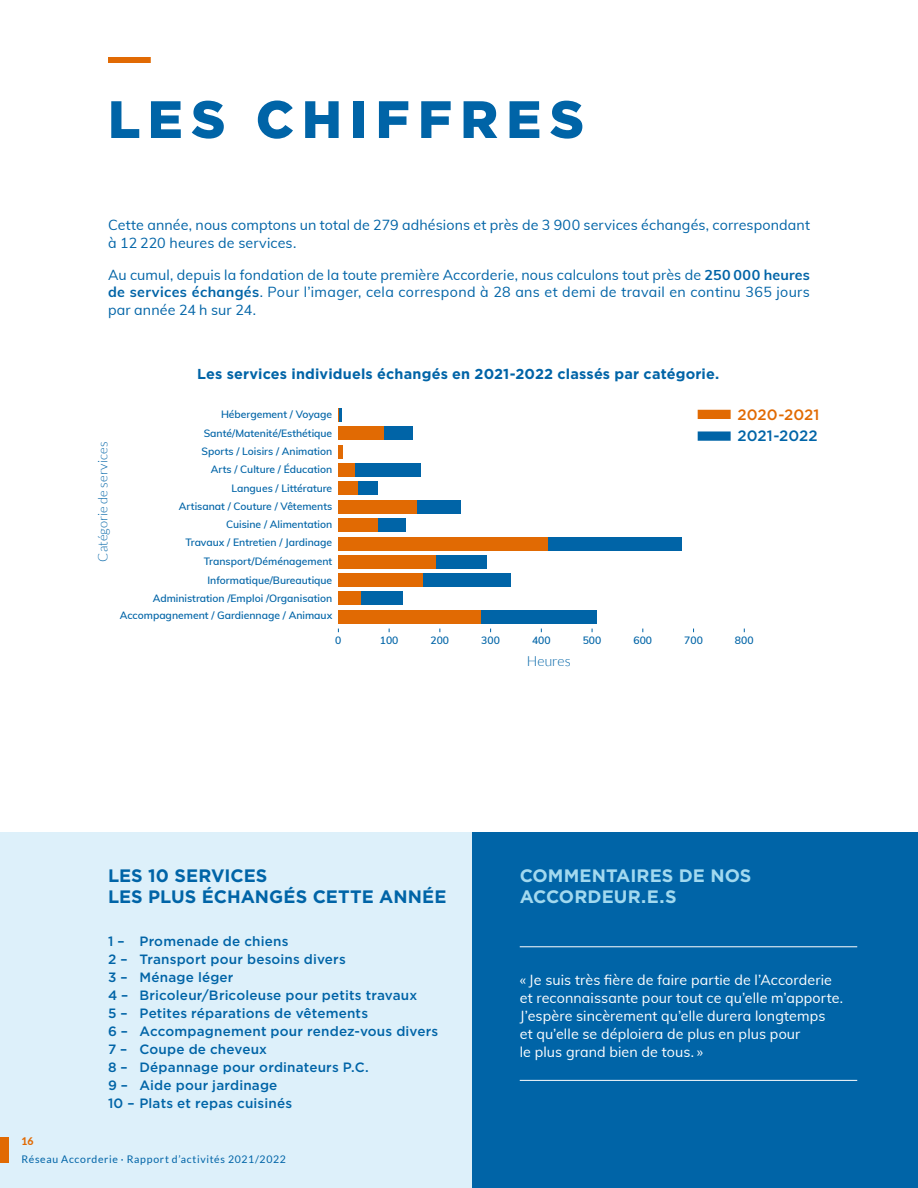
<style>
.page{position:relative;width:918px;height:1188px;background:#fff}
.page>*{position:absolute;margin:0;border:0;box-sizing:border-box;transform-origin:0 0}
.t1{font:900 52.5px "Gotham";letter-spacing:.155em;color:#0064a7}
.t2{font:700 18px/21px "Gotham";letter-spacing:.005em;color:#0064a7}
.t3{font:700 18px/21px "Gotham";letter-spacing:.005em;color:#a2d9ef}
.t4{font:500 15px "Gotham";letter-spacing:.005em;color:#e16a03}
.t5{font:500 15px "Gotham";letter-spacing:.005em;color:#0064a7}
.t6{font:700 14.4px "Gotham";letter-spacing:.01em;color:#0064a7}
.t7{font:14.25px/18px "Muli";letter-spacing:.01em;color:#0064a7}
.t8{font:14.25px/18px "Muli";letter-spacing:.01em;color:#fff}
.t9{font:300 13.95px "Lato";color:#0064a7}
.t10{font:500 13.5px/18px "Gotham";letter-spacing:.015em;color:#0064a7}
.t11{font:300 13.05px "Lato";color:#0064a7}
.t12{font:10.5px "Lato";letter-spacing:.065em;color:#0064a7}
.t13{font:800 10.5px "Lato";color:#e16a03}
.t14{font:600 10.35px/18.5px "Muli";color:#0064a7;text-align:right}
.s1{font-weight:700}
</style>
<div class="page">
<div style="left:108px;top:57px;width:43px;height:6px;background:#e16a03"></div>
<div style="left:0;top:833px;width:472px;height:355px;background:#ddf0fa"></div>
<div style="left:472px;top:833px;width:446px;height:355px;background:#0064a7"></div>
<div style="left:480px;top:610px;width:117px;height:13px;background:#0064a7"></div>
<div style="left:338px;top:610px;width:142px;height:13px;background:#e16a03"></div>
<div style="left:361px;top:592px;width:41px;height:13px;background:#0064a7"></div>
<div style="left:338px;top:592px;width:23px;height:13px;background:#e16a03"></div>
<div style="left:423px;top:574px;width:88px;height:13px;background:#0064a7"></div>
<div style="left:338px;top:574px;width:85px;height:13px;background:#e16a03"></div>
<div style="left:436px;top:555px;width:51px;height:14px;background:#0064a7"></div>
<div style="left:338px;top:555px;width:98px;height:14px;background:#e16a03"></div>
<div style="left:547px;top:537px;width:135px;height:13px;background:#0064a7"></div>
<div style="left:338px;top:537px;width:209px;height:13px;background:#e16a03"></div>
<div style="left:377px;top:518px;width:29px;height:13px;background:#0064a7"></div>
<div style="left:338px;top:518px;width:39px;height:13px;background:#e16a03"></div>
<div style="left:417px;top:500px;width:43px;height:13px;background:#0064a7"></div>
<div style="left:338px;top:500px;width:79px;height:13px;background:#e16a03"></div>
<div style="left:358px;top:481px;width:19px;height:14px;background:#0064a7"></div>
<div style="left:338px;top:481px;width:20px;height:14px;background:#e16a03"></div>
<div style="left:355px;top:464px;width:66px;height:13px;background:#0064a7"></div>
<div style="left:338px;top:464px;width:17px;height:13px;background:#e16a03"></div>
<div style="left:338px;top:445px;width:5px;height:13px;background:#e16a03"></div>
<div style="left:384px;top:427px;width:28px;height:13px;background:#0064a7"></div>
<div style="left:338px;top:427px;width:46px;height:13px;background:#e16a03"></div>
<svg style="left:338px;top:408px;width:3px;height:14px"></svg>
<div style="left:698px;top:410px;width:33px;height:9px;background:#e16a03"></div>
<div style="left:698px;top:431px;width:33px;height:10px;background:#0064a7"></div>
<hr style="left:520px;top:946px;width:337px;height:1px;background:#fff">
<hr style="left:520px;top:1080px;width:337px;height:1px;background:#fff">
<div style="left:0;top:1137px;width:9px;height:26px;background:#e16a03"></div>
<h1 class="t1" style="left:108px;top:83px;width:478px">LES CHIFFRES</h1>
<h3 class="t7" style="left:108px;top:215px;width:704px">Cette année, nous comptons un total de 279 adhésions et près de 3 900 services échangés, correspondant à 12 220 heures de services.</h3>
<h3 class="t7" style="left:108px;top:265px;width:703px;text-align:justify">Au cumul, depuis la fondation de la toute première Accorderie, nous calculons tout près de <span class="s1">250 000 heures de services échangés</span>. Pour l’imager, cela correspond à 28 ans et demi de travail en continu 365 jours par année 24 h sur 24.</h3>
<h3 class="t6" style="left:197px;top:365px;width:524px">Les services individuels échangés en 2021-2022 classés par catégorie.</h3>
<p class="t11" style="left:96px;top:562px;width:121px;rotate:-90deg">Catégorie de services</p>
<p class="t14" style="left:153px;top:405px;width:181px">Hébergement / Voyage<br>Santé/Matenité/Esthétique<br>Sports / Loisirs / Animation<br>Arts / Culture / Éducation<br>Langues / Littérature<br>Artisanat / Couture / Vêtements<br>Cuisine / Alimentation<br>Travaux / Entretien / Jardinage<br>Transport/Déménagement<br>Informatique/Bureautique<br>Administration /Emploi /Organisation</p>
<p class="t14" style="left:120px;top:606px;width:214px">Accompagnement / Gardiennage / Animaux</p>
<h3 class="t4" style="left:738px;top:405px;width:83px">2020-2021</h3>
<h3 class="t5" style="left:738px;top:426px;width:82px">2021-2022</h3>
<p class="t14" style="left:335px;top:630px;width:8px">0</p>
<p class="t14" style="left:380px;top:630px;width:20px">100</p>
<p class="t14" style="left:431px;top:630px;width:20px">200</p>
<p class="t14" style="left:481px;top:630px;width:20px">300</p>
<p class="t14" style="left:532px;top:630px;width:20px">400</p>
<p class="t14" style="left:583px;top:630px;width:20px">500</p>
<p class="t14" style="left:634px;top:630px;width:20px">600</p>
<p class="t14" style="left:684px;top:630px;width:20px">700</p>
<p class="t14" style="left:735px;top:630px;width:20px">800</p>
<h3 class="t9" style="left:527px;top:653px;width:45px">Heures</h3>
<h2 class="t2" style="left:108px;top:865px;width:340px">LES 10 SERVICES<br>LES PLUS ÉCHANGÉS CETTE ANNÉE</h2>
<p class="t10" style="left:108px;top:932px;width:332px">1 – Promenade de chiens<br>2 – Transport pour besoins divers<br>3 – Ménage léger<br>4 – Bricoleur/Bricoleuse pour petits travaux<br>5 – Petites réparations de vêtements<br>6 – Accompagnement pour rendez-vous divers<br>7 – Coupe de cheveux<br>8 – Dépannage pour ordinateurs P.C.<br>9 – Aide pour jardinage<br>10 – Plats et repas cuisinés</p>
<p class="t13" style="left:21px;top:1134px;width:14px">16</p>
<p class="t12" style="left:21px;top:1153px;width:266px">Réseau Accorderie · Rapport d’activités 2021/2022</p>
<h2 class="t3" style="left:520px;top:865px;width:233px">COMMENTAIRES DE NOS<br>ACCORDEUR.E.S</h2>
<h3 class="t8" style="left:520px;top:970px;width:325px">« Je suis très fière de faire partie de l’Accorderie et reconnaissante pour tout ce qu’elle m’apporte.<br>J’espère sincèrement qu’elle durera longtemps<br>et qu’elle se déploiera de plus en plus pour<br>le plus grand bien de tous. »</h3>
</div>
